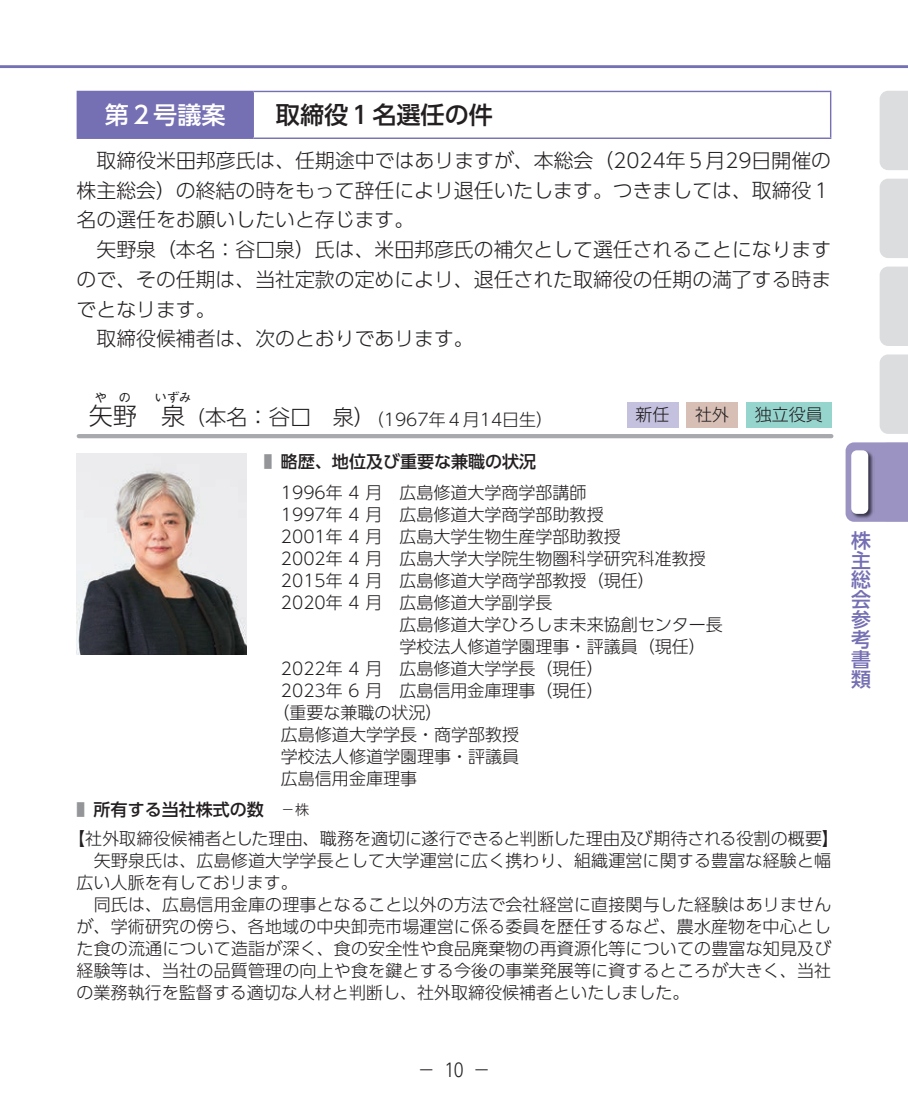
<style>
.page{position:relative;width:908px;height:1106px;background:#fff}
.page>*{position:absolute;margin:0;border:0;box-sizing:border-box;transform-origin:0 0}
.t1{font:500 24px "UD Shin Go Pro";color:#231f20}
.t2{font:500 24px "UD Shin Go Pro";color:#fff}
.t3{font:300 24px "UD Shin Go Pro";color:#231f20}
.t4{font:300 19.8px/29.8px "UD Shin Go Pro";color:#231f20}
.t5{font:500 19.8px/19.8px "UD Shin Go Pro";color:#756fb3;text-align:justify}
.t6{font:300 18.4px "UD Shin Go Pro";color:#231f20}
.t7{font:300 17px/22px "UD Shin Go Pro";color:#231f20}
.t8{font:500 17px "UD Shin Go Pro";color:#231f20}
.t9{font:300 12px "UD Shin Go Pro";color:#231f20}
.s1{font-size:19.8px}
.s2{font-size:21.2px}
.s3{font-weight:500;color:#939598}
.s4{font-weight:500}
.s5{color:#939598}
.s6{font-weight:300;font-size:14.2px}
</style>
<div class="page">
<div style="left:879px;top:91px;width:28px;height:79px;background:#dcdddf"></div>
<div style="left:879px;top:179px;width:28px;height:79px;background:#dcdddf"></div>
<div style="left:879px;top:266px;width:28px;height:80px;background:#dcdddf"></div>
<div style="left:879px;top:354px;width:28px;height:80px;background:#dcdddf"></div>
<svg style="left:845px;top:442px;width:62px;height:80px;background:#9e97c3"></svg>
<img style="left:850px;top:450px;width:23px;height:69px">
<div style="left:850px;top:450px;width:17px;height:64px;background:#fff;border-radius:6px"></div>
<hr style="left:0;top:65px;width:907px;height:3px;background:#756fb3">
<div style="left:77px;top:91px;width:176px;height:47px;background:#756fb3"></div>
<hr style="left:77px;top:137px;width:176px;height:2px;background:#756fb3">
<hr style="left:253px;top:91px;width:578px;height:1px;background:#756fb3">
<hr style="left:252px;top:92px;width:2px;height:45px;background:#756fb3">
<hr style="left:829px;top:92px;width:2px;height:45px;background:#756fb3">
<hr style="left:253px;top:137px;width:578px;height:2px;background:#756fb3">
<div style="left:626px;top:402px;width:51px;height:26px;background:#c4c1df"></div>
<div style="left:686px;top:402px;width:51px;height:26px;background:#d7bfb6"></div>
<div style="left:746px;top:402px;width:85px;height:26px;background:#96d5ce"></div>
<hr style="left:79px;top:434px;width:752px;height:4px;background:#a8a9ad">
<img style="left:77px;top:453px;width:170px;height:202px">
<h1 class="t2" style="left:105px;top:95px;width:122px">第２号議案</h1>
<h1 class="t1" style="left:276px;top:95px;width:218px">取締役１名選任の件</h1>
<p class="t4" style="left:77px;top:145px;width:756px">　取締役米田邦彦氏は、任期途中ではあリますが、本総会（2024年５月29日開催の株主総会）の終結の時をもって辞任によリ退任いたします。つきましては、取締役１名の選任をお願いしたいと存じます。<br>　矢野泉（本名：谷口泉）氏は、米田邦彦氏の補欠として選任されることになりますので、その任期は、当社定款の定めによリ、退任された取締役の任期の満了する時までとなリます。<br>　取締役候補者は、次のとおりであリます。</p>
<p class="t9" style="left:155px;top:388px;width:38px">いずみ</p>
<p class="t9" style="left:95px;top:388px;width:14px">や</p>
<p class="t9" style="left:119px;top:388px;width:14px">の</p>
<h1 class="t3" style="left:89px;top:396px;width:50px">矢野</h1>
<h1 class="t3" style="left:161px;top:396px;width:26px">泉</h1>
<p class="t7" style="left:185px;top:408px;width:369px"><span class="s1">（</span><span class="s2">本名：谷口　泉）</span>（1967年４月14日生）</p>
<p class="t7" style="left:635px;top:403px;width:36px">新任</p>
<p class="t7" style="left:694px;top:403px;width:36px">社外</p>
<p class="t7" style="left:754px;top:403px;width:70px">独立役員</p>
<p class="t7" style="left:281px;top:445px;width:307px;line-height:31.2px;text-indent:-17px"><span class="s3">■</span> <span class="s4">略歴、地位及び重要な兼職の状況<br></span>1996年４月　広島修道大学商学部講師</p>
<p class="t7" style="left:281px;top:503px;width:324px">1997年４月　広島修道大学商学部助教授</p>
<p class="t7" style="left:281px;top:525px;width:341px">2001年４月　広島大学生物生産学部助教授</p>
<p class="t7" style="left:281px;top:547px;width:426px">2002年４月　広島大学大学院生物圏科学研究科准教授</p>
<p class="t7" style="left:281px;top:569px;width:375px">2015年４月　広島修道大学商学部教授（現任）</p>
<p class="t7" style="left:281px;top:591px;width:273px">2020年４月　 広島修道大学副学長</p>
<p class="t7" style="left:399px;top:613px;width:325px">広島修道大学ひろしま未来協創センター長</p>
<p class="t7" style="left:399px;top:635px;width:308px">学校法人修道学園理事・評議員（現任）</p>
<p class="t7" style="left:281px;top:657px;width:324px">2022年４月　広島修道大学学長（現任）</p>
<p class="t7" style="left:281px;top:679px;width:324px">2023年６月　広島信用金庫理事（現任）</p>
<p class="t7" style="left:272px;top:701px;width:172px">（重要な兼職の状況）</p>
<p class="t7" style="left:281px;top:723px;width:240px">広島修道大学学長・商学部教授</p>
<p class="t7" style="left:281px;top:745px;width:240px">学校法人修道学園理事・評議員</p>
<p class="t7" style="left:281px;top:767px;width:138px">広島信用金庫理事</p>
<p class="t8" style="left:77px;top:796px;width:234px"><span class="s5">■</span> 所有する当社株式の数　<span class="s6">－株</span></p>
<p class="t7" style="left:77px;top:826px;width:763px;text-indent:-9px">【社外取締役候補者とした理由、職務を適切に遂行できると判断した理由及び期待される役割の概要】　矢野泉氏は、広島修道大学学長として大学運営に広く携わり、組織運営に関する豊富な経験と幅広い人脈を有しておリます。<br>　同氏は、広島信用金庫の理事となること以外の方法で会社経営に直接関与した経験はあリませんが、学術研究の傍ら、各地域の中央卸売市場運営に係る委員を歴任するなど、農水産物を中心とした食の流通について造詣が深く、食の安全性や食品廃棄物の再資源化等についての豊富な知見及び経験等は、当社の品質管理の向上や食を鍵とする今後の事業発展等に資するところが大きく、当社の業務執行を監督する適切な人材と判断し、社外取締役候補者といたしました。</p>
<p class="t5" style="left:850px;top:530px;width:21px">株主総会参考書類</p>
<p class="t6" style="left:417px;top:1054px;width:75px">－ 10 －</p>
</div>
